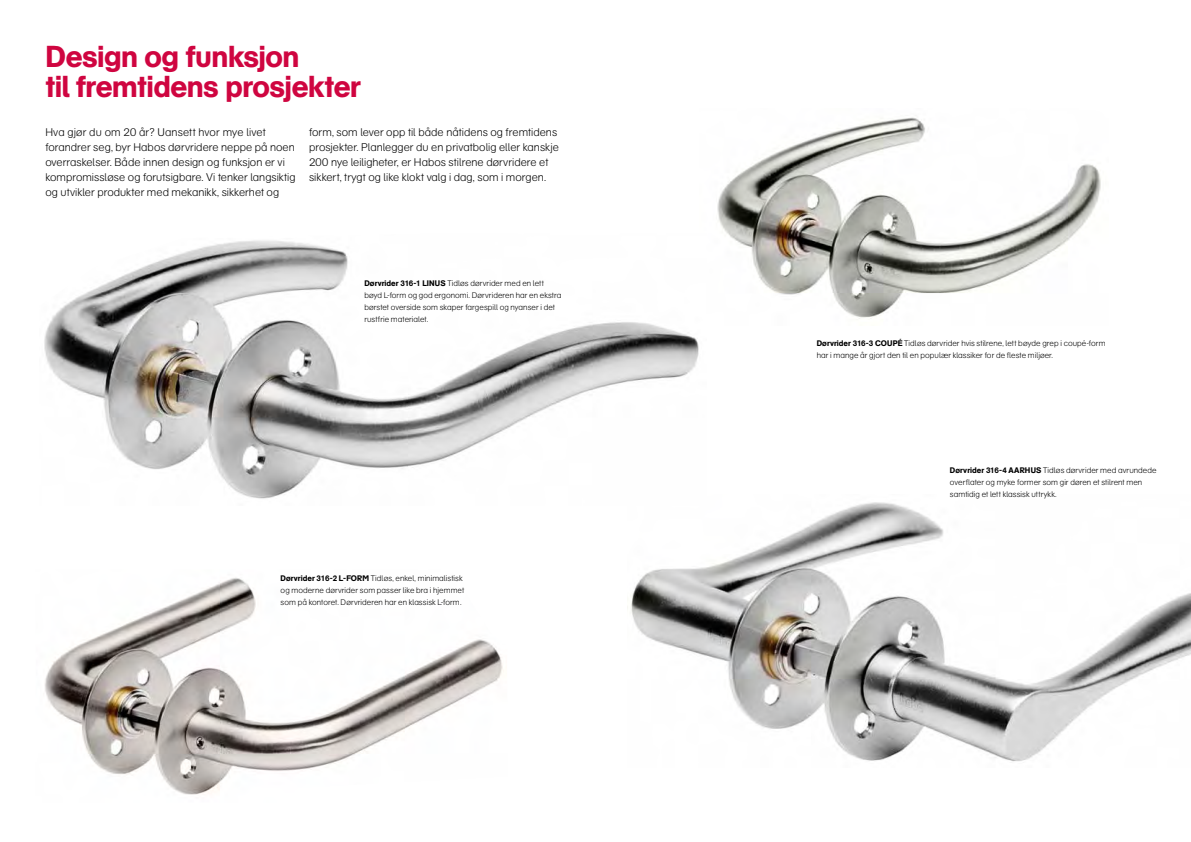
<style>
.page{position:relative;width:1191px;height:842px;background:#fff}
.page>*{position:absolute;margin:0;border:0;box-sizing:border-box;transform-origin:0 0}
.t1{font:700 30px/30px "AG Schoolbk BQ For Habo";letter-spacing:-.015em;color:#cf0540}
.t2{font:300 11px/15px "AG Schoolbk BQ For Habo";color:#000}
.t3{font:300 8px/12px "AG Schoolbk BQ For Habo";letter-spacing:.005em;color:#000}
.s1{font-weight:700}
</style>
<div class="page">
<img style="left:631px;top:502px;width:560px;height:260px">
<img style="left:44px;top:578px;width:460px;height:217px">
<img style="left:717px;top:117px;width:384px;height:202px">
<img style="left:44px;top:240px;width:663px;height:266px">
<h1 class="t1" style="left:45px;top:41px;width:317px">Design og funksjon<br>til fremtidens prosjekter</h1>
<p class="t2" style="left:45px;top:125px;width:252px">Hva gjør du om 20 år? Uansett hvor mye livet forandrer seg, byr Habos dørvridere neppe på noen overraskelser. Både innen design og funksjon er vi kompromissløse og forutsigbare. Vi tenker langsiktig og utvikler produkter med mekanikk, sikkerhet og</p>
<h2 class="t2" style="left:309px;top:125px;width:251px">form, som lever opp til både nåtidens og fremtidens prosjekter. Planlegger du en privatbolig eller kanskje 200 nye leiligheter, er Habos stilrene dørvridere et sikkert, trygt og like klokt valg i dag, som i morgen.</h2>
<p class="t3" style="left:364px;top:277px;width:198px"><span class="s1">Dørvrider 316-1 LINUS</span> Tidløs dørvrider med en lett bøyd L-form og god ergonomi. Dørvrideren har en ekstra børstet overside som skaper fargespill og nyanser i det rustfrie materialet.</p>
<p class="t3" style="left:281px;top:572px;width:185px"><span class="s1">Dørvrider 316-2 L-FORM</span> Tidløs, enkel, minimalistisk og moderne dørvrider som passer like bra i hjemmet som på kontoret. Dørvrideren har en klassisk L-form.</p>
<p class="t3" style="left:816px;top:337px;width:290px"><span class="s1">Dørvrider 316-3 COUPÉ</span> Tidløs dørvrider hvis stilrene, lett bøyde grep i coupé-form har i mange år gjort den til en populær klassiker for de fleste miljøer.</p>
<p class="t3" style="left:950px;top:464px;width:208px"><span class="s1">Dørvrider 316-4 AARHUS</span> Tidløs dørvrider med avrundede overflater og myke former som gir døren et stilrent men samtidig et lett klassisk uttrykk.</p>
</div>
